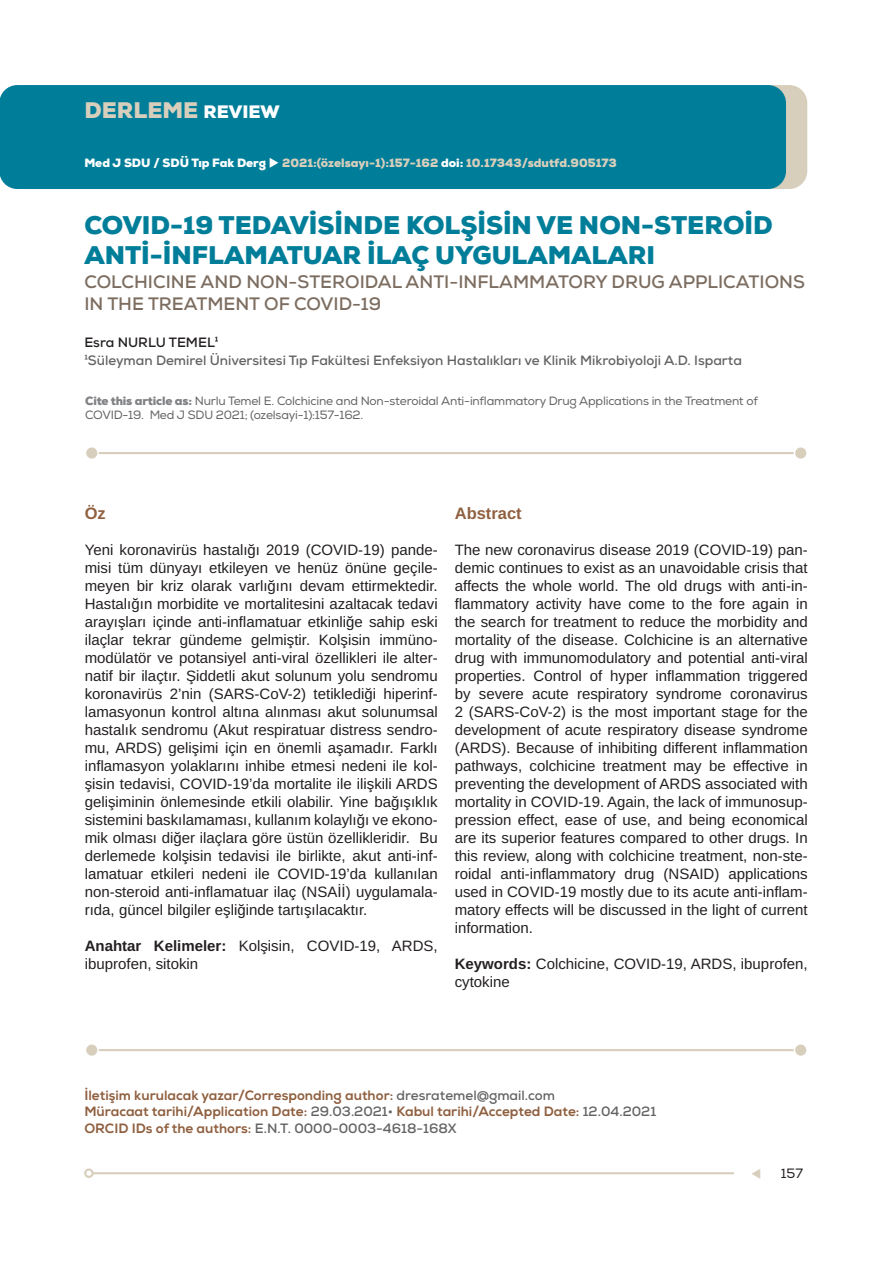
<style>
.page{position:relative;width:893px;height:1263px;background:#fff}
.page>*{position:absolute;margin:0;border:0;box-sizing:border-box;transform-origin:0 0}
.t1{font:900 25.5px/30.6px "Nexa";color:#007e99}
.t2{font:900 22.5px "Nexa";color:#d8cebc}
.t3{font:700 18px/21.6px "Nexa";color:#7c6d60}
.t4{font:700 16.5px "Arimo";color:#8f5f3f}
.t5{font:15px/18px "Arimo";color:#231f20;text-align:justify}
.t6{font:800 13.5px/16.2px "Nexa";color:#8f5f3f}
.t7{font:700 13.5px "Nexa";color:#636366}
.t8{font:700 13.5px "Nexa";color:#231f20}
.t9{font:13.5px "Nexa";color:#231f20}
.t10{font:12px/14.4px "Nexa";letter-spacing:-.015em;color:#636366}
.t11{font:900 12px "Nexa";color:#d8cebc}
.s1{font-size:18px;color:#fff}
.s2{color:#fff}
.s3{font-weight:900;color:#808285}
.s4{font-weight:700}
.s5{font-weight:700;color:#636366}
.s6{color:#d8cebc}
</style>
<div class="page">
<hr style="left:93px;top:1172px;width:641px;height:2px;background:#d8cebc">
<div style="left:84px;top:1168px;width:10px;height:10px;border:2px solid #d8cebc;border-radius:50%"></div>
<div style="left:15px;top:85px;width:792px;height:104px;background:#d8cebc;border-radius:18px"></div>
<div style="left:0;top:85px;width:786px;height:104px;background:#007e99;border-radius:18px"></div>
<hr style="left:90px;top:1049px;width:715px;height:2px;background:#d8cebc">
<div style="left:85px;top:1044px;width:13px;height:12px;background:#d8cebc;border-radius:50%"></div>
<div style="left:85px;top:1043px;width:14px;height:14px;border:2px solid #fff;border-radius:50%"></div>
<div style="left:794px;top:1044px;width:13px;height:12px;background:#d8cebc;border-radius:50%"></div>
<div style="left:794px;top:1043px;width:14px;height:14px;border:2px solid #fff;border-radius:50%"></div>
<hr style="left:90px;top:452px;width:715px;height:2px;background:#d8cebc">
<div style="left:85px;top:447px;width:13px;height:12px;background:#d8cebc;border-radius:50%"></div>
<div style="left:85px;top:446px;width:14px;height:14px;border:2px solid #fff;border-radius:50%"></div>
<div style="left:794px;top:447px;width:13px;height:12px;background:#d8cebc;border-radius:50%"></div>
<div style="left:794px;top:446px;width:14px;height:14px;border:2px solid #fff;border-radius:50%"></div>
<h2 class="t2" style="left:84px;top:96px;width:197px">DERLEME <span class="s1">REVIEW</span></h2>
<p class="t11" style="left:84px;top:155px;width:534px"><span class="s2">Med J SDU / SDÜ Tıp Fak Derg</span> <span class="s2">◆</span> 2021:(özelsayı-1):157-162 <span class="s2">doi:</span> 10.17343/sdutfd.905173</p>
<h1 class="t1" style="left:84px;top:210px;width:690px">COVID-19 TEDAVİSİNDE KOLŞİSİN VE NON-STEROİD<br>ANTİ-İNFLAMATUAR İLAÇ UYGULAMALARI</h1>
<p class="t3" style="left:84px;top:271px;width:722px">COLCHICINE AND NON-STEROIDAL ANTI-INFLAMMATORY DRUG APPLICATIONS<br>IN THE TREATMENT OF COVID-19</p>
<p class="t8" style="left:84px;top:334px;width:136px">Esra NURLU TEMEL¹</p>
<p class="t7" style="left:84px;top:352px;width:659px">¹Süleyman Demirel Üniversitesi Tıp Fakültesi Enfeksiyon Hastalıkları ve Klinik Mikrobiyoloji A.D. Isparta</p>
<p class="t10" style="left:85px;top:394px;width:674px"><span class="s3">Cite this article as:</span> Nurlu Temel E. Colchicine and Non-steroidal Anti-inflammatory Drug Applications in the Treatment of<br>COVID-19. Med J SDU 2021; (ozelsayi-1):157-162.</p>
<p class="t4" style="left:85px;top:502px;width:23px">Öz</p>
<p class="t5" style="left:85px;top:541px;width:354px">Yeni koronavirüs hastalığı 2019 (COVID-19) pande&shy;misi tüm dünyayı etkileyen ve henüz önüne geçile&shy;meyen bir kriz olarak varlığını devam ettirmektedir.<br>Hastalığın morbidite ve mortalitesini azaltacak tedavi arayışları içinde anti-inflamatuar etkinliğe sahip eski ilaçlar tekrar gündeme gelmiştir. Kolşisin immüno&shy;modülatör ve potansiyel anti-viral özellikleri ile alter&shy;natif bir ilaçtır. Şiddetli akut solunum yolu sendromu koronavirüs 2’nin (SARS-CoV-2) tetiklediği hiperinf&shy;lamasyonun kontrol altına alınması akut solunumsal hastalık sendromu (Akut respiratuar distress sendro&shy;mu, ARDS) gelişimi için en önemli aşamadır. Farklı inflamasyon yolaklarını inhibe etmesi nedeni ile kol&shy;şisin tedavisi, COVID-19’da mortalite ile ilişkili ARDS gelişiminin önlemesinde etkili olabilir. Yine bağışıklık sistemini baskılamaması, kullanım kolaylığı ve ekono&shy;mik olması diğer ilaçlara göre üstün özellikleridir. Bu derlemede kolşisin tedavisi ile birlikte, akut anti-inf&shy;lamatuar etkileri nedeni ile COVID-19’da kullanılan non-steroid anti-inflamatuar ilaç (NSAİİ) uygulamala&shy;rıda, güncel bilgiler eşliğinde tartışılacaktır.</p>
<p class="t5" style="left:85px;top:937px;width:354px"><span class="s4">Anahtar Kelimeler:</span> Kolşisin, COVID-19, ARDS, ibuprofen, sitokin</p>
<p class="t4" style="left:455px;top:502px;width:68px">Abstract</p>
<p class="t5" style="left:455px;top:541px;width:354px">The new coronavirus disease 2019 (COVID-19) pan&shy;demic continues to exist as an unavoidable crisis that affects the whole world. The old drugs with anti-in&shy;flammatory activity have come to the fore again in the search for treatment to reduce the morbidity and mortality of the disease. Colchicine is an alternative drug with immunomodulatory and potential anti-viral properties. Control of hyper inflammation triggered by severe acute respiratory syndrome coronavirus 2 (SARS-CoV-2) is the most important stage for the development of acute respiratory disease syndrome (ARDS). Because of inhibiting different inflammation pathways, colchicine treatment may be effective in preventing the development of ARDS associated with mortality in COVID-19. Again, the lack of immunosup&shy;pression effect, ease of use, and being economical are its superior features compared to other drugs. In this review, along with colchicine treatment, non-ste&shy;roidal anti-inflammatory drug (NSAID) applications used in COVID-19 mostly due to its acute anti-inflam&shy;matory effects will be discussed in the light of current information.</p>
<p class="t5" style="left:455px;top:955px;width:354px"><span class="s4">Keywords:</span> Colchicine, COVID-19, ARDS, ibuprofen, cytokine</p>
<p class="t6" style="left:84px;top:1087px;width:573px">İletişim kurulacak yazar/Corresponding author: <span class="s5">dresratemel@gmail.com<br></span>Müracaat tarihi/Application Date: <span class="s5">29.03.2021•</span> Kabul tarihi/Accepted Date: <span class="s5">12.04.2021<br></span>ORCID IDs of the authors: <span class="s5">E.N.T. 0000-0003-4618-168X</span></p>
<p class="t9" style="left:751px;top:1165px;width:54px"><span class="s6">▼</span> 157</p>
</div>
